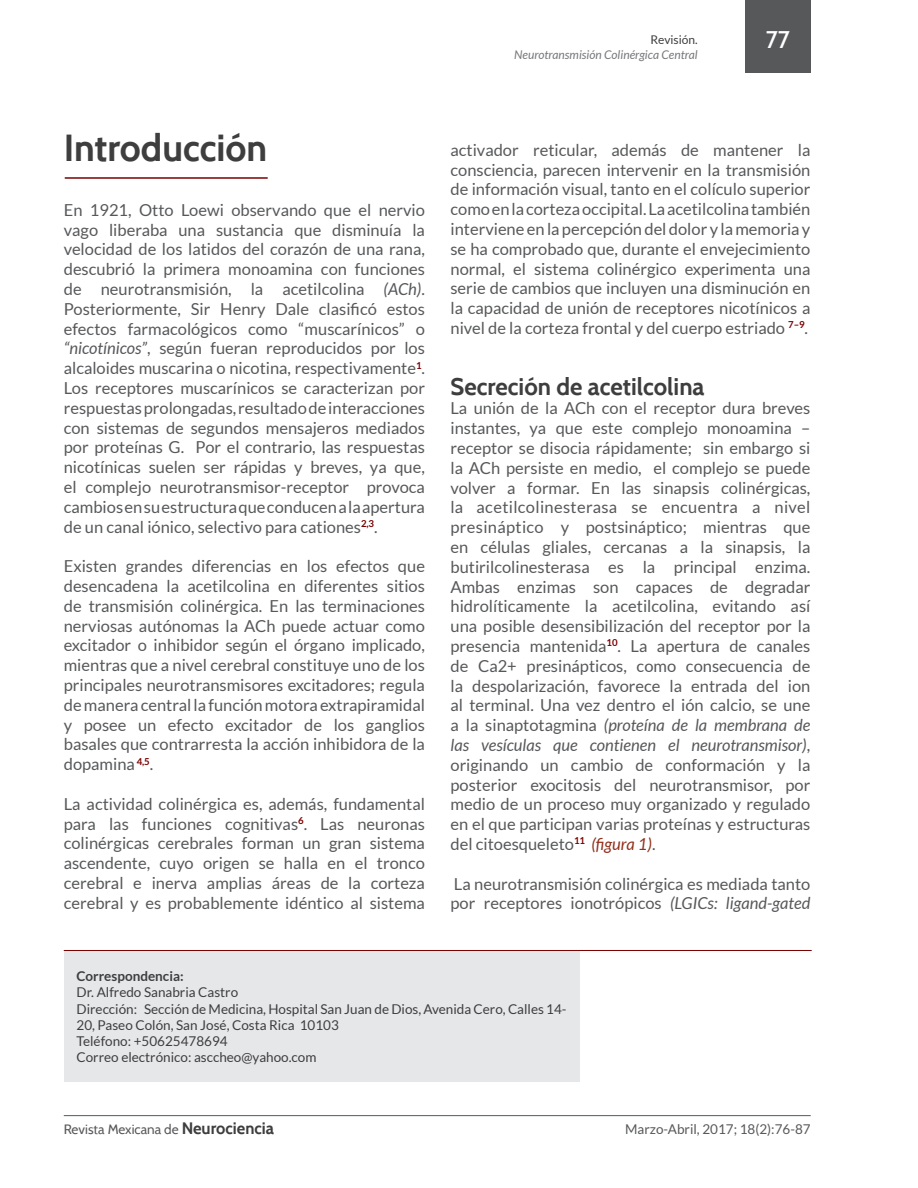
<style>
.page{position:relative;width:918px;height:1188px;background:#fff}
.page>*{position:absolute;margin:0;border:0;box-sizing:border-box;transform-origin:0 0}
.t1{font:700 37.5px "Cabin";color:#3e3e3f}
.t2{font:700 24px "Cabin";color:#3e3e3f}
.t3{font:500 24px "Cabin";color:#fff}
.t4{font:16.5px/19.8px "Lato";color:#57585a;text-align:justify}
.t5{font:13.5px/16.2px "Lato";color:#3e3e3f}
.t6{font:13.5px "Cabin";color:#57585a}
.t7{font:13.5px "Lato";color:#57585a}
.t8{font:700 13.5px "Lato";color:#3e3e3f}
.t9{font:italic 12px "Lato";color:#76787b}
.t10{font:12px "Lato";color:#3e3e3f}
.s1{font-style:italic}
.s2{font-style:italic;color:#91311c}
.s3{font-weight:700;font-size:16.5px;color:#3e3e3f}
</style>
<div class="page">
<hr style="left:64px;top:1115px;width:747px;height:1px;background:#57585a">
<div style="left:745px;top:0;width:65px;height:72px;background:#57585a"></div>
<hr style="left:65px;top:177px;width:203px;height:2px;background:#790100">
<div style="left:64px;top:951px;width:515px;height:131px;background:#e6e7e9"></div>
<hr style="left:64px;top:950px;width:748px;height:1px;background:#790100">
<p class="t10" style="left:651px;top:33px;width:49px">Revisión.</p>
<p class="t9" style="left:514px;top:48px;width:185px">Neurotransmisión Colinérgica Central</p>
<p class="t3" style="left:766px;top:25px;width:26px">77</p>
<p class="t1" style="left:64px;top:125px;width:205px">Introducción</p>
<p class="t4" style="left:64px;top:200px;width:363px">En 1921, Otto Loewi observando que el nervio vago liberaba una sustancia que disminuía la velocidad de los latidos del corazón de una rana, descubrió la primera monoamina con funciones de neurotransmisión, la acetilcolina <span class="s1">(ACh)</span>.<br>Posteriormente, Sir Henry Dale clasificó estos efectos farmacológicos como “muscarínicos” o <span class="s1">“nicotínicos”</span>, según fueran reproducidos por los alcaloides muscarina o nicotina, respectivamente<sup>1</sup>.<br>Los receptores muscarínicos se caracterizan por respuestas prolongadas, resultado de interacciones con sistemas de segundos mensajeros mediados por proteínas G. Por el contrario, las respuestas nicotínicas suelen ser rápidas y breves, ya que, el complejo neurotransmisor-receptor provoca cambios en su estructura que conducen a la apertura de un canal iónico, selectivo para cationes<sup>2,3</sup>.</p>
<p class="t4" style="left:64px;top:556px;width:363px">Existen grandes diferencias en los efectos que desencadena la acetilcolina en diferentes sitios de transmisión colinérgica. En las terminaciones nerviosas autónomas la ACh puede actuar como excitador o inhibidor según el órgano implicado, mientras que a nivel cerebral constituye uno de los principales neurotransmisores excitadores; regula de manera central la función motora extrapiramidal y posee un efecto excitador de los ganglios basales que contrarresta la acción inhibidora de la dopamina <sup>4,5</sup>.</p>
<p class="t4" style="left:64px;top:794px;width:363px">La actividad colinérgica es, además, fundamental para las funciones cognitivas<sup>6</sup>. Las neuronas colinérgicas cerebrales forman un gran sistema ascendente, cuyo origen se halla en el tronco cerebral e inerva amplias áreas de la corteza cerebral y es probablemente idéntico al sistema</p>
<p class="t4" style="left:450px;top:140px;width:361px">activador reticular, además de mantener la consciencia, parecen intervenir en la transmisión de información visual, tanto en el colículo superior como en la corteza occipital. La acetilcolina también interviene en la percepción del dolor y la memoria y se ha comprobado que, durante el envejecimiento normal, el sistema colinérgico experimenta una serie de cambios que incluyen una disminución en la capacidad de unión de receptores nicotínicos a nivel de la corteza frontal y del cuerpo estriado <sup>7–9</sup>.</p>
<p class="t2" style="left:450px;top:372px;width:256px">Secreción de acetilcolina</p>
<p class="t4" style="left:450px;top:398px;width:361px">La unión de la ACh con el receptor dura breves instantes, ya que este complejo monoamina – receptor se disocia rápidamente; sin embargo si la ACh persiste en medio, el complejo se puede volver a formar. En las sinapsis colinérgicas, la acetilcolinesterasa se encuentra a nivel presináptico y postsináptico; mientras que en células gliales, cercanas a la sinapsis, la butirilcolinesterasa es la principal enzima.<br>Ambas enzimas son capaces de degradar hidrolíticamente la acetilcolina, evitando así una posible desensibilización del receptor por la presencia mantenida<sup>10</sup>. La apertura de canales de Ca2+ presinápticos, como consecuencia de la despolarización, favorece la entrada del ion al terminal. Una vez dentro el ión calcio, se une a la sinaptotagmina <span class="s1">(proteína de la membrana de las vesículas que contienen el neurotransmisor)</span>, originando un cambio de conformación y la posterior exocitosis del neurotransmisor, por medio de un proceso muy organizado y regulado en el que participan varias proteínas y estructuras del citoesqueleto<sup>11</sup> <span class="s2">(figura 1)</span>.</p>
<p class="t4" style="left:450px;top:874px;width:361px">La neurotransmisión colinérgica es mediada tanto por receptores ionotrópicos <span class="s1">(LGICs: ligand-gated</span></p>
<p class="t8" style="left:77px;top:968px;width:109px">Correspondencia:</p>
<p class="t5" style="left:77px;top:984px;width:163px">Dr. Alfredo Sanabria Castro</p>
<p class="t5" style="left:77px;top:1000px;width:492px">Dirección: Sección de Medicina, Hospital San Juan de Dios, Avenida Cero, Calles 14-<br>20, Paseo Colón, San José, Costa Rica 10103</p>
<p class="t5" style="left:77px;top:1033px;width:153px">Teléfono: +50625478694</p>
<p class="t5" style="left:77px;top:1049px;width:242px">Correo electrónico: asccheo@yahoo.com</p>
<p class="t6" style="left:64px;top:1121px;width:212px">Revista Mexicana de <span class="s3">Neurociencia</span></p>
<p class="t7" style="left:625px;top:1122px;width:187px">Marzo-Abril, 2017; 18(2):76-87</p>
</div>
